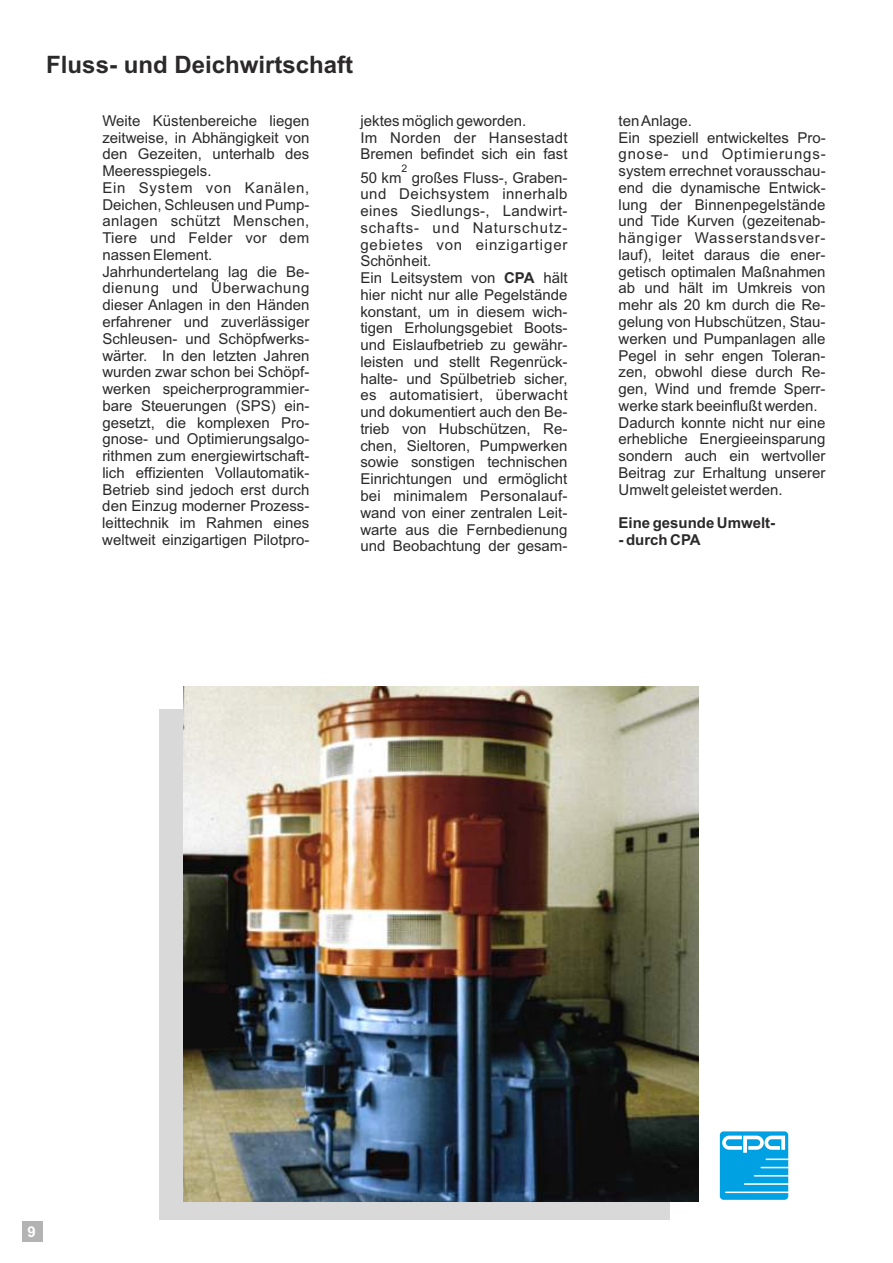
<style>
.page{position:relative;width:893px;height:1263px;background:#fff}
.page>*{position:absolute;margin:0;border:0;box-sizing:border-box;transform-origin:0 0}
.t1{font:700 24px "Arial";color:#2b2929}
.t2{font:15px "Arial";color:#2b2929}
.t3{font:15px "Arial";letter-spacing:.02em;color:#2b2929}
.t4{font:15px "Arial";letter-spacing:.025em;color:#2b2929}
.t5{font:15px "Arial";letter-spacing:.055em;color:#2b2929}
.t6{font:700 15px "Arial";color:#2b2929}
.t7{font:15px "Arial";letter-spacing:.045em;color:#2b2929}
.t8{font:15px "Arial";letter-spacing:.03em;color:#2b2929}
.t9{font:15px "Arial";letter-spacing:.06em;color:#2b2929}
.t10{font:15px "Arial";letter-spacing:.035em;color:#2b2929}
.t11{font:15px "Arial";letter-spacing:.05em;color:#2b2929}
.t12{font:700 15px "Arial";color:#fff}
.t13{font:10.5px "Arial";color:#2b2929}
.s1{font-weight:700}
</style>
<div class="page">
<div style="left:159px;top:710px;width:510px;height:510px;background:#d9d9d9"></div>
<img style="left:183px;top:687px;width:516px;height:515px">
<div style="left:22px;top:1222px;width:21px;height:20px;background:#b3b3b3"></div>
<svg style="left:720px;top:1131px;width:68px;height:69px;background:#2fb2e8"></svg>
<h1 class="t1" style="left:46px;top:55px;width:308px">Fluss- und Deichwirtschaft</h1>
<p class="t2" style="left:102px;top:115px;width:209px">Weite Küstenbereiche liegen</p>
<p class="t2" style="left:360px;top:115px;width:167px">jektes möglich geworden.</p>
<p class="t2" style="left:619px;top:115px;width:75px">ten Anlage.</p>
<p class="t2" style="left:102px;top:132px;width:209px">zeitweise, in Abhängigkeit von</p>
<p class="t3" style="left:360px;top:132px;width:209px">Im Norden der Hansestadt</p>
<p class="t2" style="left:619px;top:132px;width:209px">Ein speziell entwickeltes Pro-</p>
<p class="t2" style="left:102px;top:148px;width:209px">den Gezeiten, unterhalb des</p>
<p class="t2" style="left:360px;top:148px;width:209px">Bremen befindet sich ein fast</p>
<p class="t5" style="left:619px;top:148px;width:209px">gnose- und Optimierungs-</p>
<p class="t2" style="left:102px;top:165px;width:111px">Meeresspiegels.</p>
<p class="t13" style="left:402px;top:164px;width:7px">2</p>
<p class="t2" style="left:619px;top:165px;width:209px">system errechnet vorausschau-</p>
<p class="t2" style="left:360px;top:172px;width:209px">50 km großes Fluss-, Graben-</p>
<p class="t11" style="left:102px;top:182px;width:209px">Ein System von Kanälen,</p>
<p class="t2" style="left:619px;top:182px;width:209px">end die dynamische Entwick-</p>
<p class="t8" style="left:360px;top:188px;width:209px">und Deichsystem innerhalb</p>
<p class="t2" style="left:102px;top:199px;width:209px">Deichen, Schleusen und Pump-</p>
<p class="t2" style="left:619px;top:199px;width:209px">lung der Binnenpegelstände</p>
<p class="t4" style="left:360px;top:205px;width:209px">eines Siedlungs-, Landwirt-</p>
<p class="t4" style="left:102px;top:215px;width:209px">anlagen schützt Menschen,</p>
<p class="t2" style="left:619px;top:215px;width:209px">und Tide Kurven (gezeitenab-</p>
<p class="t9" style="left:360px;top:222px;width:209px">schafts- und Naturschutz-</p>
<p class="t3" style="left:102px;top:232px;width:209px">Tiere und Felder vor dem</p>
<p class="t7" style="left:619px;top:232px;width:209px">hängiger Wasserstandsver-</p>
<p class="t5" style="left:360px;top:239px;width:209px">gebietes von einzigartiger</p>
<p class="t2" style="left:102px;top:249px;width:112px">nassen Element.</p>
<p class="t2" style="left:618px;top:249px;width:209px">lauf), leitet daraus die ener-</p>
<p class="t2" style="left:360px;top:255px;width:72px">Schönheit.</p>
<p class="t2" style="left:102px;top:266px;width:209px">Jahrhundertelang lag die Be-</p>
<p class="t2" style="left:618px;top:266px;width:209px">getisch optimalen Maßnahmen</p>
<p class="t2" style="left:360px;top:272px;width:209px">Ein Leitsystem von <span class="s1">CPA</span> hält</p>
<p class="t10" style="left:102px;top:283px;width:209px">dienung und Überwachung</p>
<p class="t2" style="left:618px;top:283px;width:209px">ab und hält im Umkreis von</p>
<p class="t2" style="left:360px;top:289px;width:209px">hier nicht nur alle Pegelstände</p>
<p class="t2" style="left:102px;top:299px;width:209px">dieser Anlagen in den Händen</p>
<p class="t2" style="left:618px;top:299px;width:209px">mehr als 20 km durch die Re-</p>
<p class="t2" style="left:360px;top:306px;width:209px">konstant, um in diesem wich-</p>
<p class="t2" style="left:102px;top:316px;width:209px">erfahrener und zuverlässiger</p>
<p class="t2" style="left:618px;top:316px;width:209px">gelung von Hubschützen, Stau-</p>
<p class="t2" style="left:360px;top:322px;width:209px">tigen Erholungsgebiet Boots-</p>
<p class="t2" style="left:102px;top:333px;width:209px">Schleusen- und Schöpfwerks-</p>
<p class="t2" style="left:618px;top:333px;width:209px">werken und Pumpanlagen alle</p>
<p class="t2" style="left:360px;top:339px;width:209px">und Eislaufbetrieb zu gewähr-</p>
<p class="t2" style="left:102px;top:350px;width:209px">wärter. In den letzten Jahren</p>
<p class="t2" style="left:618px;top:350px;width:209px">Pegel in sehr engen Toleran-</p>
<p class="t2" style="left:360px;top:356px;width:209px">leisten und stellt Regenrück-</p>
<p class="t2" style="left:102px;top:366px;width:209px">wurden zwar schon bei Schöpf-</p>
<p class="t2" style="left:618px;top:366px;width:209px">zen, obwohl diese durch Re-</p>
<p class="t2" style="left:360px;top:373px;width:209px">halte- und Spülbetrieb sicher,</p>
<p class="t2" style="left:102px;top:383px;width:209px">werken speicherprogrammier-</p>
<p class="t2" style="left:618px;top:383px;width:209px">gen, Wind und fremde Sperr-</p>
<p class="t3" style="left:360px;top:389px;width:209px">es automatisiert, überwacht</p>
<p class="t2" style="left:102px;top:400px;width:209px">bare Steuerungen (SPS) ein-</p>
<p class="t2" style="left:618px;top:400px;width:201px">werke stark beeinflußt werden.</p>
<p class="t2" style="left:360px;top:406px;width:209px">und dokumentiert auch den Be-</p>
<p class="t2" style="left:102px;top:417px;width:209px">gesetzt, die komplexen Pro-</p>
<p class="t2" style="left:618px;top:417px;width:209px">Dadurch konnte nicht nur eine</p>
<p class="t2" style="left:360px;top:423px;width:209px">trieb von Hubschützen, Re-</p>
<p class="t2" style="left:102px;top:433px;width:209px">gnose- und Optimierungsalgo-</p>
<p class="t2" style="left:618px;top:433px;width:209px">erhebliche Energieeinsparung</p>
<p class="t2" style="left:360px;top:440px;width:209px">chen, Sieltoren, Pumpwerken</p>
<p class="t2" style="left:102px;top:450px;width:209px">rithmen zum energiewirtschaft-</p>
<p class="t2" style="left:618px;top:450px;width:209px">sondern auch ein wertvoller</p>
<p class="t2" style="left:360px;top:457px;width:209px">sowie sonstigen technischen</p>
<p class="t2" style="left:102px;top:467px;width:209px">lich effizienten Vollautomatik-</p>
<p class="t2" style="left:618px;top:467px;width:209px">Beitrag zur Erhaltung unserer</p>
<p class="t2" style="left:360px;top:473px;width:209px">Einrichtungen und ermöglicht</p>
<p class="t2" style="left:102px;top:484px;width:209px">Betrieb sind jedoch erst durch</p>
<p class="t2" style="left:618px;top:484px;width:166px">Umwelt geleistet werden.</p>
<p class="t2" style="left:360px;top:490px;width:209px">bei minimalem Personalauf-</p>
<p class="t2" style="left:102px;top:500px;width:209px">den Einzug moderner Prozess-</p>
<p class="t2" style="left:360px;top:507px;width:209px">wand von einer zentralen Leit-</p>
<p class="t2" style="left:102px;top:517px;width:209px">leittechnik im Rahmen eines</p>
<p class="t6" style="left:618px;top:517px;width:158px">Eine gesunde Umwelt-</p>
<p class="t2" style="left:360px;top:524px;width:209px">warte aus die Fernbedienung</p>
<p class="t2" style="left:102px;top:534px;width:209px">weltweit einzigartigen Pilotpro-</p>
<p class="t6" style="left:618px;top:534px;width:84px">- durch CPA</p>
<p class="t2" style="left:360px;top:540px;width:209px">und Beobachtung der gesam-</p>
<p class="t12" style="left:28px;top:1226px;width:10px">9</p>
</div>
